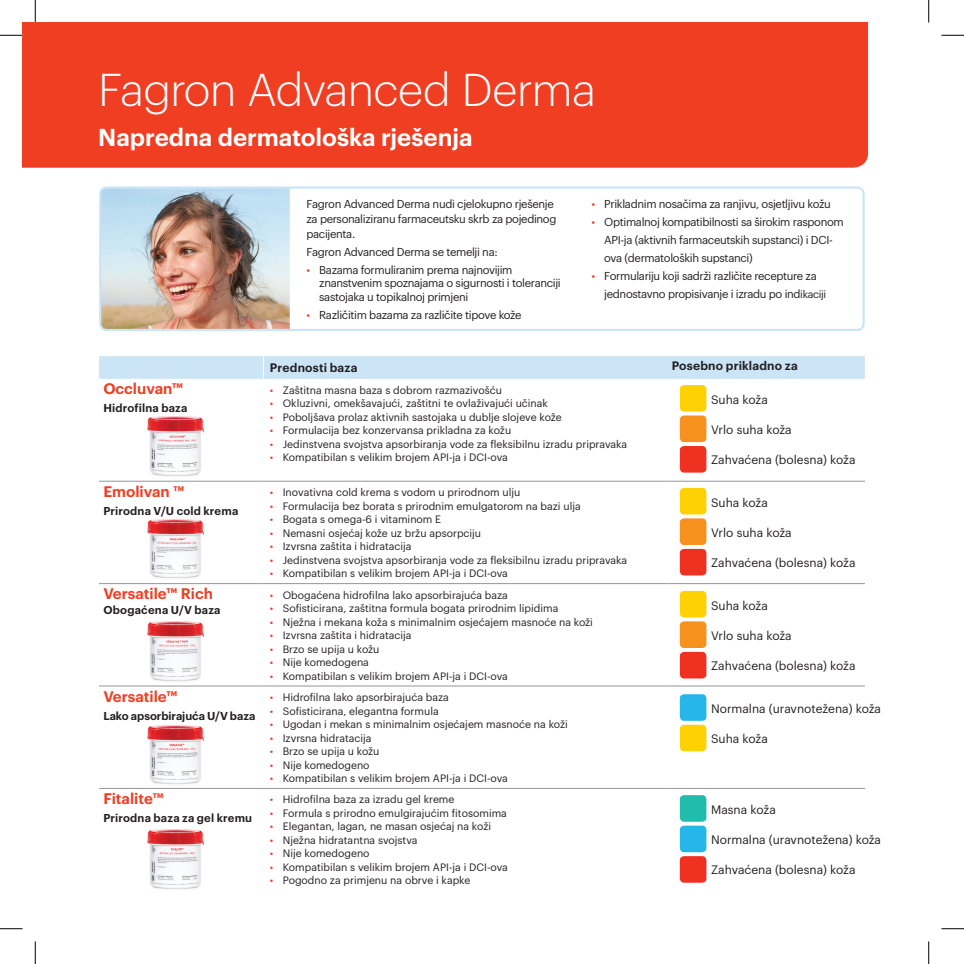
<style>
.page{position:relative;width:964px;height:964px;background:#fff}
.page>*{position:absolute;margin:0;border:0;box-sizing:border-box;transform-origin:0 0}
.t1{font:300 45px "Graphik";letter-spacing:-.015em;color:#fff}
.t2{font:600 24px "Graphik";letter-spacing:-.005em;color:#fff}
.t3{font:600 15px "Graphik";color:#ef3e22}
.t4{font:12px "Graphik";color:#231f20}
.t5{font:600 12px "Graphik";letter-spacing:.015em;color:#231f20}
.t6{font:11.25px/18px "Graphik";letter-spacing:-.03em;color:#231f20}
.t7{font:600 11.25px "Graphik";letter-spacing:.015em;color:#231f20}
.t8{font:600 11.25px "Graphik";letter-spacing:-.005em;color:#231f20}
.t9{font:10.5px "Graphik";color:#231f20}
.s1{color:#ef3e22}
.s2{font-size:10.5px}
</style>
<div class="page">
<img style="left:147px;top:416px;width:57px;height:60px">
<img style="left:147px;top:519px;width:57px;height:60px">
<img style="left:147px;top:621px;width:57px;height:60px">
<img style="left:147px;top:725px;width:57px;height:60px">
<img style="left:147px;top:829px;width:57px;height:60px">
<div style="left:679px;top:385px;width:27px;height:26px;background:#fed105;border-radius:4px"></div>
<div style="left:679px;top:488px;width:27px;height:26px;background:#fed105;border-radius:4px"></div>
<div style="left:679px;top:591px;width:27px;height:26px;background:#fed105;border-radius:4px"></div>
<div style="left:679px;top:795px;width:27px;height:26px;background:#22bcac;border-radius:4px"></div>
<div style="left:679px;top:694px;width:27px;height:26px;background:#26b6ea;border-radius:4px"></div>
<div style="left:679px;top:415px;width:27px;height:27px;background:#f6911e;border-radius:4px"></div>
<div style="left:679px;top:518px;width:27px;height:27px;background:#f6911e;border-radius:4px"></div>
<div style="left:679px;top:621px;width:27px;height:27px;background:#f6911e;border-radius:4px"></div>
<div style="left:679px;top:825px;width:27px;height:27px;background:#26b6ea;border-radius:4px"></div>
<div style="left:679px;top:724px;width:27px;height:27px;background:#fed105;border-radius:4px"></div>
<div style="left:679px;top:446px;width:27px;height:26px;background:#ef3122;border-radius:4px"></div>
<div style="left:679px;top:549px;width:27px;height:26px;background:#ef3122;border-radius:4px"></div>
<div style="left:679px;top:652px;width:27px;height:26px;background:#ef3122;border-radius:4px"></div>
<div style="left:679px;top:856px;width:27px;height:26px;background:#ef3122;border-radius:4px"></div>
<div style="left:22px;top:22px;width:846px;height:146px;background:#ef3e22"></div>
<img style="left:102px;top:189px;width:188px;height:139px">
<div style="left:99px;top:186px;width:765px;height:145px;border:2px solid #cbe5f7;border-radius:6px"></div>
<div style="left:99px;top:356px;width:765px;height:23px;background:#cbe5f7"></div>
<hr style="left:99px;top:481px;width:164px;height:1px;background:#939598">
<hr style="left:263px;top:481px;width:404px;height:1px;background:#939598">
<hr style="left:667px;top:481px;width:197px;height:1px;background:#939598">
<hr style="left:99px;top:583px;width:164px;height:1px;background:#939598">
<hr style="left:263px;top:583px;width:404px;height:1px;background:#939598">
<hr style="left:667px;top:583px;width:197px;height:1px;background:#939598">
<hr style="left:99px;top:685px;width:164px;height:1px;background:#939598">
<hr style="left:263px;top:685px;width:404px;height:1px;background:#939598">
<hr style="left:667px;top:685px;width:197px;height:1px;background:#939598">
<hr style="left:99px;top:788px;width:164px;height:1px;background:#939598">
<hr style="left:263px;top:788px;width:404px;height:1px;background:#939598">
<hr style="left:667px;top:788px;width:197px;height:1px;background:#939598">
<svg style="left:0;top:35px;width:22px;height:1px"></svg>
<svg style="left:941px;top:35px;width:22px;height:1px"></svg>
<svg style="left:0;top:928px;width:22px;height:1px"></svg>
<svg style="left:941px;top:928px;width:22px;height:1px"></svg>
<svg style="left:35px;top:0;width:1px;height:22px"></svg>
<svg style="left:35px;top:941px;width:1px;height:22px"></svg>
<svg style="left:928px;top:0;width:1px;height:22px"></svg>
<svg style="left:928px;top:941px;width:1px;height:22px"></svg>
<h1 class="t1" style="left:98px;top:56px;width:499px">Fagron Advanced Derma</h1>
<h2 class="t2" style="left:98px;top:119px;width:376px">Napredna dermatološka rješenja</h2>
<p class="t6" style="left:306px;top:196px;width:251px;line-height:15px">Fagron Advanced Derma nudi cjelokupno rješenje za personaliziranu farmaceutsku skrb za pojedinog pacijenta.</p>
<p class="t6" style="left:306px;top:242px;width:193px">Fagron Advanced Derma se temelji na:</p>
<p class="t6" style="left:319px;top:262px;width:243px;line-height:13.5px;text-indent:-13px"><span class="s1">•</span> Bazama formuliranim prema najnovijim znanstvenim spoznajama o sigurnosti i toleranciji sastojaka u topikalnoj primjeni</p>
<p class="t6" style="left:306px;top:305px;width:217px"><span class="s1">•</span> Različitim bazama za različite tipove kože</p>
<p class="t6" style="left:591px;top:194px;width:241px"><span class="s1">•</span> Prikladnim nosačima za ranjivu, osjetljivu kožu</p>
<p class="t6" style="left:604px;top:212px;width:241px;text-indent:-13px"><span class="s1">•</span> Optimalnoj kompatibilnosti sa širokim rasponom<br>API-ja (aktivnih farmaceutskih supstanci) i DCI&shy;ova (dermatoloških supstanci)</p>
<p class="t6" style="left:604px;top:266px;width:223px;text-indent:-13px"><span class="s1">•</span> Formulariju koji sadrži različite recepture za jednostavno propisivanje i izradu po ind<span class="s2">ikaciji</span></p>
<p class="t5" style="left:270px;top:359px;width:89px">Prednosti baza</p>
<p class="t5" style="left:671px;top:357px;width:128px">Posebno prikladno za</p>
<h3 class="t3" style="left:103px;top:377px;width:81px">Occluvan™</h3>
<p class="t7" style="left:103px;top:399px;width:86px">Hidrofilna baza</p>
<p class="t9" style="left:270px;top:382px;width:233px"><span class="s1">•</span> Zaštitna masna baza s dobrom razmazivošću</p>
<p class="t9" style="left:270px;top:395px;width:279px"><span class="s1">•</span> Okluzivni, omekšavajući, zaštitni te ovlaživajući učinak</p>
<p class="t9" style="left:270px;top:409px;width:293px"><span class="s1">•</span> Poboljšava prolaz aktivnih sastojaka u dublje slojeve kože</p>
<p class="t9" style="left:270px;top:422px;width:243px"><span class="s1">•</span> Formulacija bez konzervansa prikladna za kožu</p>
<p class="t9" style="left:270px;top:436px;width:359px"><span class="s1">•</span> Jedinstvena svojstva apsorbiranja vode za fleksibilnu izradu pripravaka</p>
<p class="t9" style="left:270px;top:449px;width:239px"><span class="s1">•</span> Kompatibilan s velikim brojem API-ja i DCI-ova</p>
<h3 class="t3" style="left:103px;top:480px;width:82px">Emolivan ™</h3>
<p class="t7" style="left:103px;top:502px;width:137px">Prirodna V/U cold krema</p>
<p class="t9" style="left:270px;top:484px;width:252px"><span class="s1">•</span> Inovativna cold krema s vodom u prirodnom ulju</p>
<p class="t9" style="left:270px;top:498px;width:312px"><span class="s1">•</span> Formulacija bez borata s prirodnim emulgatorom na bazi ulja</p>
<p class="t9" style="left:270px;top:511px;width:173px"><span class="s1">•</span> Bogata s omega-6 i vitaminom E</p>
<p class="t9" style="left:270px;top:525px;width:213px"><span class="s1">•</span> Nemasni osjećaj kože uz bržu apsorpciju</p>
<p class="t9" style="left:270px;top:538px;width:143px"><span class="s1">•</span> Izvrsna zaštita i hidratacija</p>
<p class="t9" style="left:270px;top:552px;width:359px"><span class="s1">•</span> Jedinstvena svojstva apsorbiranja vode za fleksibilnu izradu pripravaka</p>
<p class="t9" style="left:270px;top:565px;width:239px"><span class="s1">•</span> Kompatibilan s velikim brojem API-ja i DCI-ova</p>
<h3 class="t3" style="left:103px;top:582px;width:111px">Versatile™ Rich</h3>
<p class="t7" style="left:103px;top:601px;width:119px">Obogaćena U/V baza</p>
<p class="t9" style="left:270px;top:587px;width:239px"><span class="s1">•</span> Obogaćena hidrofilna lako apsorbirajuća baza</p>
<p class="t9" style="left:270px;top:600px;width:290px"><span class="s1">•</span> Sofisticirana, zaštitna formula bogata prirodnim lipidima</p>
<p class="t9" style="left:270px;top:614px;width:324px"><span class="s1">•</span> Nježna i mekana koža s minimalnim osjećajem masnoće na koži</p>
<p class="t9" style="left:270px;top:627px;width:143px"><span class="s1">•</span> Izvrsna zaštita i hidratacija</p>
<p class="t9" style="left:270px;top:641px;width:111px"><span class="s1">•</span> Brzo se upija u kožu</p>
<p class="t9" style="left:270px;top:654px;width:100px"><span class="s1">•</span> Nije komedogena</p>
<p class="t9" style="left:270px;top:668px;width:239px"><span class="s1">•</span> Kompatibilan s velikim brojem API-ja i DCI-ova</p>
<p class="t4" style="left:711px;top:390px;width:58px">Suha koža</p>
<p class="t4" style="left:711px;top:420px;width:82px">Vrlo suha koža</p>
<p class="t4" style="left:711px;top:450px;width:146px">Zahvaćena (bolesna) koža</p>
<p class="t4" style="left:711px;top:493px;width:58px">Suha koža</p>
<p class="t4" style="left:711px;top:523px;width:82px">Vrlo suha koža</p>
<p class="t4" style="left:711px;top:553px;width:146px">Zahvaćena (bolesna) koža</p>
<p class="t4" style="left:711px;top:596px;width:58px">Suha koža</p>
<p class="t4" style="left:711px;top:626px;width:82px">Vrlo suha koža</p>
<p class="t4" style="left:711px;top:656px;width:146px">Zahvaćena (bolesna) koža</p>
<h3 class="t3" style="left:103px;top:684px;width:75px">Versatile™</h3>
<p class="t8" style="left:103px;top:706px;width:153px">Lako apsorbirajuća U/V baza</p>
<p class="t9" style="left:270px;top:689px;width:180px"><span class="s1">•</span> Hidrofilna lako apsorbirajuća baza</p>
<p class="t9" style="left:270px;top:702px;width:170px"><span class="s1">•</span> Sofisticirana, elegantna formula</p>
<p class="t9" style="left:270px;top:716px;width:299px"><span class="s1">•</span> Ugodan i mekan s minimalnim osjećajem masnoće na koži</p>
<p class="t9" style="left:270px;top:729px;width:103px"><span class="s1">•</span> Izvrsna hidratacija</p>
<p class="t9" style="left:270px;top:743px;width:111px"><span class="s1">•</span> Brzo se upija u kožu</p>
<p class="t9" style="left:270px;top:756px;width:101px"><span class="s1">•</span> Nije komedogeno</p>
<p class="t9" style="left:270px;top:770px;width:239px"><span class="s1">•</span> Kompatibilan s velikim brojem API-ja i DCI-ova</p>
<p class="t4" style="left:711px;top:699px;width:171px">Normalna (uravnotežena) koža</p>
<p class="t4" style="left:711px;top:729px;width:58px">Suha koža</p>
<h3 class="t3" style="left:103px;top:787px;width:62px">Fitalite™</h3>
<p class="t7" style="left:103px;top:809px;width:150px">Prirodna baza za gel kremu</p>
<p class="t9" style="left:270px;top:791px;width:186px"><span class="s1">•</span> Hidrofilna baza za izradu gel kreme</p>
<p class="t9" style="left:270px;top:805px;width:238px"><span class="s1">•</span> Formula s prirodno emulgirajućim fitosomima</p>
<p class="t9" style="left:270px;top:818px;width:223px"><span class="s1">•</span> Elegantan, lagan, ne masan osjećaj na koži</p>
<p class="t9" style="left:270px;top:832px;width:149px"><span class="s1">•</span> Nježna hidratantna svojstva</p>
<p class="t9" style="left:270px;top:845px;width:101px"><span class="s1">•</span> Nije komedogeno</p>
<p class="t9" style="left:270px;top:859px;width:239px"><span class="s1">•</span> Kompatibilan s velikim brojem API-ja i DCI-ova</p>
<p class="t9" style="left:270px;top:872px;width:202px"><span class="s1">•</span> Pogodno za primjenu na obrve i kapke</p>
<p class="t4" style="left:711px;top:800px;width:66px">Masna koža</p>
<p class="t4" style="left:711px;top:830px;width:171px">Normalna (uravnotežena) koža</p>
<p class="t4" style="left:711px;top:860px;width:146px">Zahvaćena (bolesna) koža</p>
</div>
